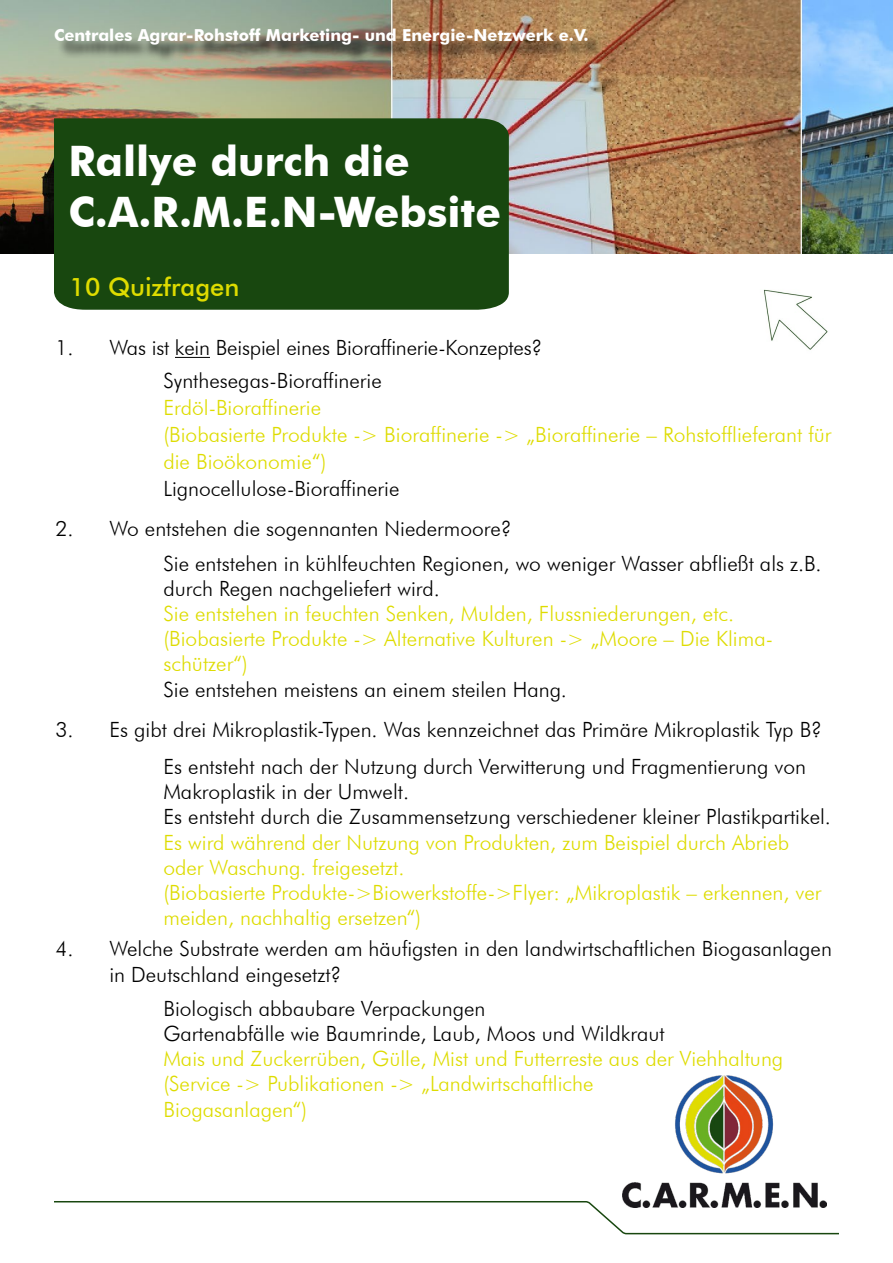
<style>
.page{position:relative;width:893px;height:1263px;background:#fff}
.page>*{position:absolute;margin:0;border:0;box-sizing:border-box;transform-origin:0 0}
.t1{font:700 42px/51px "Futura BT";color:#fff}
.t2{font:500 25.5px "Futura BT";color:#dedc00}
.t3{font:300 21px/25.2px "Futura BT";color:#000}
.t4{font:300 21px/25.2px "Futura BT";color:#dedc00}
.t5{font:700 16.5px "Futura BT";color:#fff}
</style>
<div class="page">
<svg style="left:54px;top:1201px;width:785px;height:34px"></svg>
<img style="left:0;top:0;width:893px;height:253px">
<div style="left:54px;top:118px;width:455px;height:192px;background:#18470f"></div>
<div style="left:57px;top:31px;width:549px;height:32px;background:#000;opacity:.75"></div>
<img style="left:622px;top:1076px;width:205px;height:132px">
<hr style="left:175px;top:357px;width:35px;height:1px;background:#000">
<img style="left:764px;top:289px;width:64px;height:61px">
<p class="t5" style="left:54px;top:25px;width:536px">Centrales Agrar-Rohstoff Marketing- und Energie-Netzwerk e.V.</p>
<h1 class="t1" style="left:69px;top:135px;width:434px">Rallye durch die<br>C.A.R.M.E.N-Website</h1>
<p class="t2" style="left:70px;top:271px;width:171px">10 Quizfragen</p>
<p class="t3" style="left:163px;top:331px;width:380px;line-height:33px;text-indent:-108px">1. Was ist kein Beispiel eines Bioraffinerie-Konzeptes?<br>Synthesegas-Bioraffinerie</p>
<p class="t4" style="left:163px;top:394px;width:670px;line-height:27px">Erdöl-Bioraffinerie<br>(Biobasierte Produkte -&gt; Bioraffinerie -&gt; „Bioraffinerie – Rohstofflieferant für die Bioökonomie“)</p>
<p class="t3" style="left:163px;top:476px;width:238px">Lignocellulose-Bioraffinerie</p>
<p class="t3" style="left:163px;top:512px;width:659px;line-height:34.2px;text-indent:-108px">2. Wo entstehen die sogennanten Niedermoore?<br>Sie entstehen in kühlfeuchten Regionen, wo weniger Wasser abfließt als z.B.</p>
<p class="t3" style="left:163px;top:575px;width:278px">durch Regen nachgeliefert wird.</p>
<p class="t4" style="left:163px;top:601px;width:611px">Sie entstehen in feuchten Senken, Mulden, Flussniederungen, etc. (Biobasierte Produkte -&gt; Alternative Kulturen -&gt; „Moore – Die Klima&shy;schützer“)</p>
<p class="t3" style="left:163px;top:676px;width:405px">Sie entstehen meistens an einem steilen Hang.</p>
<p class="t3" style="left:163px;top:710px;width:660px;line-height:37.2px;text-indent:-108px">3. Es gibt drei Mikroplastik-Typen. Was kennzeichnet das Primäre Mikroplastik Typ B?<br>Es entsteht nach der Nutzung durch Verwitterung und Fragmentierung von</p>
<p class="t3" style="left:163px;top:779px;width:669px">Makroplastik in der Umwelt.<br>Es entsteht durch die Zusammensetzung verschiedener kleiner Plastikpartikel.</p>
<p class="t4" style="left:163px;top:829px;width:660px">Es wird während der Nutzung von Produkten, zum Beispiel durch Abrieb oder Waschung. freigesetzt.<br>(Biobasierte Produkte-&gt;Biowerkstoffe-&gt;Flyer: „Mikroplastik – erkennen, ver meiden, nachhaltig ersetzen“)</p>
<p class="t3" style="left:109px;top:936px;width:724px;text-indent:-54px">4. Welche Substrate werden am häufigsten in den landwirtschaftlichen Biogasanlagen in Deutschland eingesetzt?</p>
<p class="t3" style="left:163px;top:995px;width:503px">Biologisch abbaubare Verpackungen<br>Gartenabfälle wie Baumrinde, Laub, Moos und Wildkraut</p>
<p class="t4" style="left:163px;top:1046px;width:621px">Mais und Zuckerrüben, Gülle, Mist und Futterreste aus der Viehhaltung (Service -&gt; Publikationen -&gt; „Landwirtschaftliche<br>Biogasanlagen“)</p>
</div>
